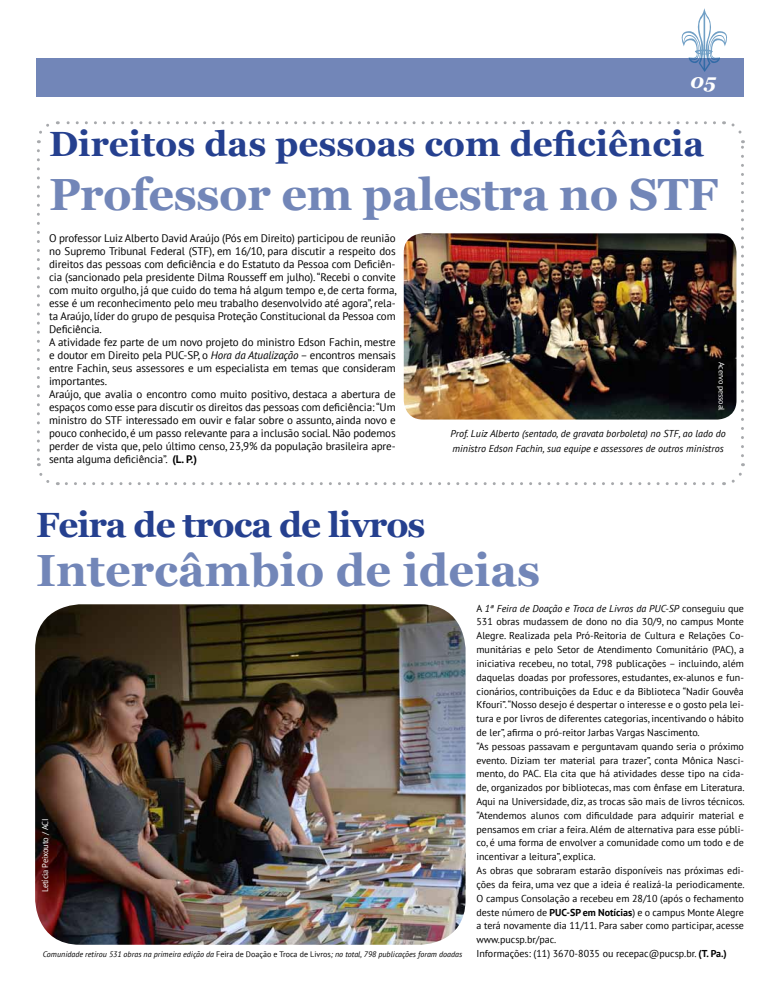
<style>
.page{position:relative;width:780px;height:993px;background:#fff}
.page>*{position:absolute;margin:0;border:0;box-sizing:border-box;transform-origin:0 0}
.t1{font:700 45px "Georgia";letter-spacing:-.01em;color:#7286b8}
.t2{font:700 35px "Georgia";color:#25408f}
.t3{font:700 35px "Georgia";letter-spacing:-.03em;color:#25408f}
.t4{font:italic 700 20px "Georgia";color:#fff}
.t5{font:11px/13px "PT Sans";letter-spacing:-.01em;color:#000}
.t6{font:10px/13.8px "PT Sans";color:#000}
.t7{font:italic 10px/15px "PT Sans";color:#000}
.t8{font:8.5px "PT Sans";letter-spacing:-.02em;color:#fff}
.t9{font:italic 8px "PT Sans";color:#000}
.t10{font:8px "PT Sans";letter-spacing:-.02em;color:#fff}
.s1{font-style:italic}
.s2{font-weight:700}
.s3{font-style:normal}
</style>
<div class="page">
<div style="left:36px;top:58px;width:708px;height:38px;background:#7286b8"></div>
<svg style="left:681px;top:8px;width:46px;height:64px"></svg>
<img style="left:35px;top:604px;width:430px;height:340px">
<svg style="left:37px;top:151px;width:21px;height:335px"></svg>
<svg style="left:66px;top:463px;width:679px;height:22px"></svg>
<svg style="left:723px;top:121px;width:21px;height:334px"></svg>
<svg style="left:37px;top:121px;width:677px;height:22px"></svg>
<img style="left:404px;top:233px;width:332px;height:186px">
<h3 class="t4" style="left:690px;top:68px;width:28px">05</h3>
<h2 class="t2" style="left:49px;top:121px;width:656px">Direitos das pessoas com deficiência</h2>
<h1 class="t1" style="left:49px;top:166px;width:670px">Professor em palestra no STF</h1>
<p class="t5" style="left:49px;top:231px;width:349px">O professor Luiz Alberto David Araújo (Pós em Direito) participou de reunião no Supremo Tribunal Federal (STF), em 16/10, para discutir a respeito dos direitos das pessoas com deficiência e do Estatuto da Pessoa com Deficiên&shy;cia (sancionado pela presidente Dilma Rousseff em julho). “Recebi o convite com muito orgulho, já que cuido do tema há algum tempo e, de certa forma, esse é um reconhecimento pelo meu trabalho desenvolvido até agora”, rela&shy;ta Araújo, líder do grupo de pesquisa Proteção Constitucional da Pessoa com Deficiência.<br>A atividade fez parte de um novo projeto do ministro Edson Fachin, mestre e doutor em Direito pela PUC-SP, o <span class="s1">Hora da Atualização</span> – encontros mensais entre Fachin, seus assessores e um especialista em temas que consideram importantes.<br>Araújo, que avalia o encontro como muito positivo, destaca a abertura de espaços como esse para discutir os direitos das pessoas com deficiência: “Um ministro do STF interessado em ouvir e falar sobre o assunto, ainda novo e pouco conhecido, é um passo relevante para a inclusão social. Não podemos perder de vista que, pelo último censo, 23,9% da população brasileira apre&shy;senta alguma deficiência”. <span class="s2">(L. P.)</span></p>
<p class="t10" style="left:726px;top:362px;width:50px;rotate:90deg">Acervo pessoal</p>
<p class="t7" style="left:450px;top:425px;width:277px">Prof. Luiz Alberto (sentado, de gravata borboleta) no STF, ao lado do ministro Edson Fachin, sua equipe e assessores de outros ministros</p>
<h2 class="t3" style="left:36px;top:502px;width:391px">Feira de troca de livros</h2>
<h1 class="t1" style="left:36px;top:541px;width:505px">Intercâmbio de ideias</h1>
<p class="t6" style="left:476px;top:600px;width:270px">A <span class="s1">1ª Feira de Doação e Troca de Livros da PUC-SP</span> conseguiu que 531 obras mudassem de dono no dia 30/9, no campus Monte Alegre. Realizada pela Pró-Reitoria de Cultura e Relações Co&shy;munitárias e pelo Setor de Atendimento Comunitário (PAC), a iniciativa recebeu, no total, 798 publicações – incluindo, além daquelas doadas por professores, estudantes, ex-alunos e fun&shy;cionários, contribuições da Educ e da Biblioteca “Nadir Gouvêa Kfouri”. “Nosso desejo é despertar o interesse e o gosto pela lei&shy;tura e por livros de diferentes categorias, incentivando o hábito de ler”, afirma o pró-reitor Jarbas Vargas Nascimento.<br>“As pessoas passavam e perguntavam quando seria o próximo evento. Diziam ter material para trazer”, conta Mônica Nasci&shy;mento, do PAC. Ela cita que há atividades desse tipo na cida&shy;de, organizados por bibliotecas, mas com ênfase em Literatura.<br>Aqui na Universidade, diz, as trocas são mais de livros técnicos. “Atendemos alunos com dificuldade para adquirir material e pensamos em criar a feira. Além de alternativa para esse públi&shy;co, é uma forma de envolver a comunidade como um todo e de incentivar a leitura”, explica.<br>As obras que sobraram estarão disponíveis nas próximas edi&shy;ções da feira, uma vez que a ideia é realizá-la periodicamente.<br>O campus Consolação a recebeu em 28/10 (após o fechamento deste número de <span class="s2">PUC-SP em Notícias</span>) e o campus Monte Alegre a terá novamente dia 11/11. Para saber como participar, acesse www.pucsp.br/pac.<br>Informações: (11) 3670-8035 ou recepac@pucsp.br. <span class="s2">(T. Pa.)</span></p>
<p class="t8" style="left:40px;top:891px;width:75px;rotate:-90deg">Letícia Peixouto / ACI</p>
<p class="t9" style="left:43px;top:948px;width:421px">Comunidade retirou 531 obras na primeira edição da <span class="s3">Feira de Doação e Troca de Livros</span>; no total, 798 publicações foram doadas</p>
</div>
